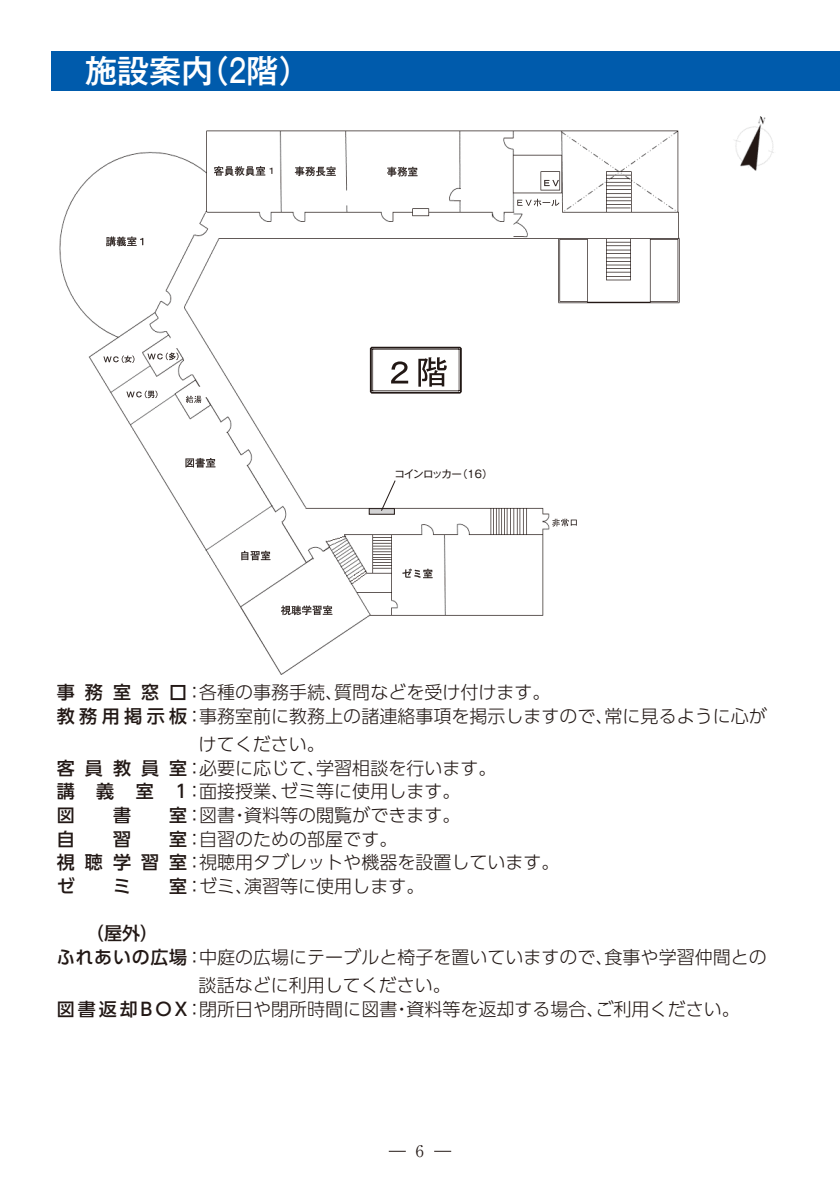
<style>
.page{position:relative;width:840px;height:1191px;background:#fff}
.page>*{position:absolute;margin:0;border:0;box-sizing:border-box;transform-origin:0 0}
.t1{font:500 32px "Gothic MB101 Pr 6 N";color:#fff}
.t2{font:300 18px/23.6px "UD Shin Go Pr 6 N";color:#221815}
.t3{font:500 18px "UD Shin Go Pr 6 N";color:#221815}
.t4{font:300 16px "Ryumin Pr 6 N";color:#221815}
.t5{font:10.4px "Gothic MB101 Pr 6 N";letter-spacing:-.065em;color:#221815}
.s1{font-weight:500}
</style>
<div class="page">
<img style="left:59px;top:116px;width:715px;height:559px">
<svg style="left:369px;top:347px;width:92px;height:46px"></svg>
<svg style="left:387px;top:167px;width:30px;height:9px"></svg>
<svg style="left:295px;top:166px;width:40px;height:10px"></svg>
<svg style="left:517px;top:199px;width:42px;height:7px"></svg>
<svg style="left:544px;top:180px;width:14px;height:6px"></svg>
<svg style="left:103px;top:355px;width:31px;height:8px"></svg>
<svg style="left:126px;top:390px;width:31px;height:8px"></svg>
<svg style="left:147px;top:352px;width:31px;height:8px"></svg>
<svg style="left:186px;top:395px;width:15px;height:8px"></svg>
<svg style="left:185px;top:458px;width:30px;height:9px"></svg>
<svg style="left:241px;top:551px;width:29px;height:9px"></svg>
<svg style="left:281px;top:605px;width:51px;height:10px"></svg>
<svg style="left:402px;top:568px;width:30px;height:10px"></svg>
<svg style="left:552px;top:518px;width:24px;height:8px"></svg>
<svg style="left:214px;top:166px;width:58px;height:10px"></svg>
<svg style="left:106px;top:237px;width:37px;height:9px"></svg>
<div style="left:369px;top:508px;width:25px;height:6px;background:#d3d3d4"></div>
<div style="left:369px;top:508px;width:25px;height:6px;border:1px solid #221815"></div>
<svg style="left:380px;top:480px;width:15px;height:31px"></svg>
<div style="left:51px;top:51px;width:788px;height:40px;background:#005bac"></div>
<svg style="left:388px;top:1151px;width:17px;height:1px"></svg>
<svg style="left:434px;top:1151px;width:17px;height:1px"></svg>
<h1 class="t1" style="left:85px;top:44px;width:227px">施設案内（2階）</h1>
<p class="t5" style="left:394px;top:466px;width:100px">コインロッカー（16）</p>
<p class="t2" style="left:57px;top:680px;width:711px"><span class="s1">事務室窓口</span>：各種の事務手続、質問などを受け付けます。<br><span class="s1">教務用掲示板</span>：事務室前に教務上の諸連絡事項を掲示しますので、常に見るように心が</p>
<p class="t2" style="left:57px;top:731px;width:441px;text-indent:142px">けてください。<br><span class="s1">客員教員室</span>：必要に応じて、学習相談を行います。<span class="s1">講 義 室 1</span>：面接授業、ゼミ等に使用します。<br><span class="s1">図</span></p>
<p class="t3" style="left:113px;top:800px;width:19px">書</p>
<p class="t2" style="left:169px;top:802px;width:292px"><span class="s1">室</span>：図書・資料等の閲覧ができます。</p>
<p class="t3" style="left:57px;top:824px;width:20px">自</p>
<p class="t3" style="left:113px;top:824px;width:19px">習</p>
<p class="t2" style="left:57px;top:826px;width:504px;text-indent:112px"><span class="s1">室</span>：自習のための部屋です。<br><span class="s1">視聴学習室</span>：視聴用タブレットや機器を設置しています。<span class="s1">ゼ</span></p>
<p class="t3" style="left:113px;top:871px;width:19px">ミ</p>
<p class="t2" style="left:169px;top:873px;width:256px"><span class="s1">室</span>：ゼミ、演習等に使用します。</p>
<p class="t2" style="left:57px;top:921px;width:711px;text-indent:29px"><span class="s1">（屋外）<br>ふれあいの広場</span>：中庭の広場にテーブルと椅子を置いていますので、食事や学習仲間との</p>
<p class="t2" style="left:57px;top:972px;width:684px;text-indent:142px">談話などに利用してください。<br><span class="s1">図書返却 B O X</span>：閉所日や閉所時間に図書・資料等を返却する場合、ご利用ください。</p>
<p class="t4" style="left:416px;top:1138px;width:9px">6</p>
</div>
